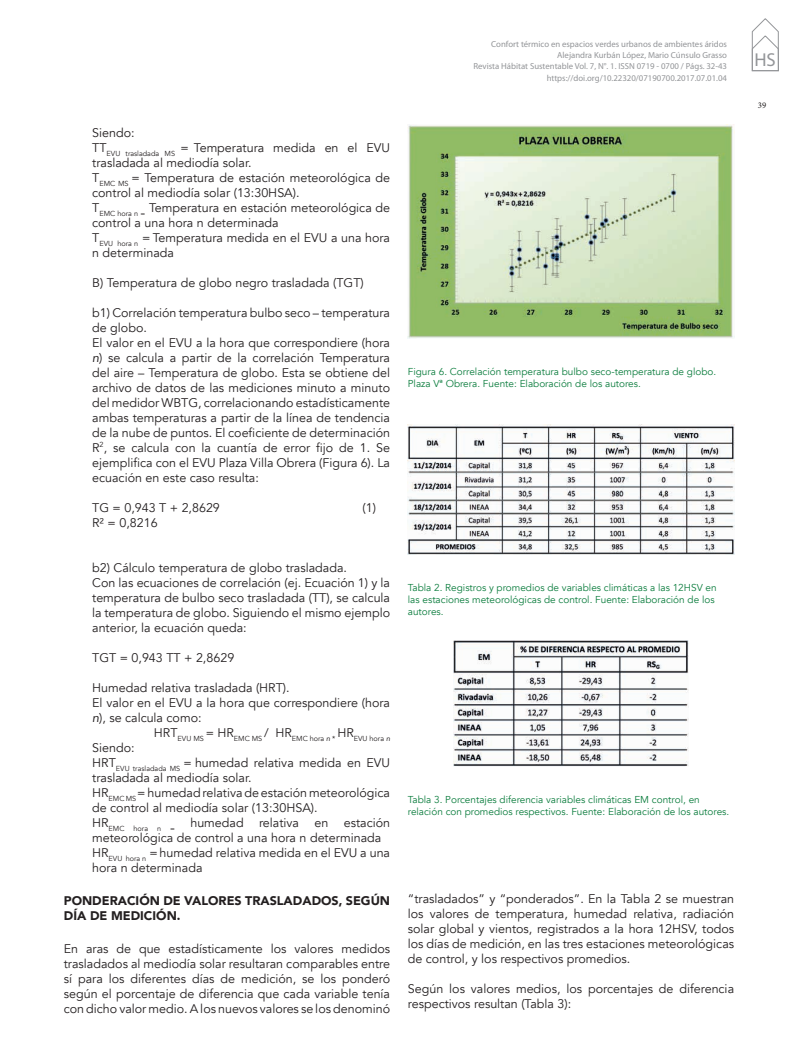
<style>
.page{position:relative;width:798px;height:1063px;background:#fff}
.page>*{position:absolute;margin:0;border:0;box-sizing:border-box;transform-origin:0 0}
.t1{font:18.75px "Myriad Pro";color:#939598}
.t2{font:12.5px/15px "Avenir";color:#231f20}
.t3{font:900 12.5px/15px "Avenir";color:#231f20}
.t4{font:10px/12px "Avenir";color:#0c7d3e}
.t5{font:8.75px/11.2px "Myriad Pro";color:#939598;text-align:right}
.t6{font:8.75px "Minion Pro";color:#231f20}
.t7{font:7.25px "Avenir";color:#231f20}
.s1{font-style:italic}
</style>
<div class="page">
<svg style="left:751px;top:18px;width:27px;height:53px"></svg>
<img style="left:407px;top:124px;width:326px;height:214px">
<img style="left:407px;top:424px;width:326px;height:130px">
<img style="left:454px;top:641px;width:233px;height:125px">
<p class="t2" style="left:92px;top:125px;width:299px">Siendo:<br>TT<sub>EVU</sub> <sub>trasladada</sub> <sub>MS</sub> = Temperatura medida en el EVU trasladada al mediodía solar.<br>T<sub>EMC</sub> <sub>MS</sub> = Temperatura de estación meteorológica de control al mediodía solar (13:30HSA).<br>T<sub>EMC</sub> <sub>hora</sub> <sub>n</sub> <sub>=</sub> Temperatura en estación meteorológica de control a una hora n determinada<br>T<sub>EVU</sub> <sub>hora</sub> <sub>n</sub> = Temperatura medida en el EVU a una hora n determinada</p>
<p class="t2" style="left:92px;top:275px;width:273px">B) Temperatura de globo negro trasladada (TGT)</p>
<p class="t2" style="left:92px;top:305px;width:299px">b1) Correlación temperatura bulbo seco – temperatura de globo.<br>El valor en el EVU a la hora que correspondiere (hora <span class="s1">n</span>) se calcula a partir de la correlación Temperatura del aire – Temperatura de globo. Esta se obtiene del archivo de datos de las mediciones minuto a minuto del medidor WBTG, correlacionando estadísticamente ambas temperaturas a partir de la línea de tendencia de la nube de puntos. El coeficiente de determinación R<sup>2</sup>, se calcula con la cuantía de error fijo de 1. Se ejemplifica con el EVU Plaza Villa Obrera (Figura 6). La ecuación en este caso resulta:</p>
<p class="t2" style="left:92px;top:500px;width:129px">TG = 0,943 T + 2,8629</p>
<p class="t2" style="left:362px;top:500px;width:15px">(1)</p>
<p class="t2" style="left:92px;top:515px;width:67px">R² = 0,8216</p>
<p class="t2" style="left:92px;top:560px;width:299px">b2) Cálculo temperatura de globo trasladada.<br>Con las ecuaciones de correlación (ej. Ecuación 1) y la temperatura de bulbo seco trasladada (TT), se calcula la temperatura de globo. Siguiendo el mismo ejemplo anterior, la ecuación queda:</p>
<p class="t2" style="left:92px;top:650px;width:143px">TGT = 0,943 TT + 2,8629</p>
<p class="t2" style="left:92px;top:680px;width:299px">Humedad relativa trasladada (HRT).<br>El valor en el EVU a la hora que correspondiere (hora <span class="s1">n</span>), se calcula como:</p>
<p class="t7" style="left:154px;top:734px;width:237px"><sup>HRT</sup>EVU MS <sup>=</sup> <sup>HR</sup>EMC MS <sup>/</sup> <sup>HR</sup>EMC hora <span class="s1">n</span> * <sup>HR</sup>EVU hora <span class="s1">n</span></p>
<p class="t2" style="left:92px;top:740px;width:299px">Siendo:<br>HRT<sub>EVU</sub> <sub>trasladada</sub> <sub>MS</sub> = humedad relativa medida en EVU trasladada al mediodía solar.<br>HR<sub>EMC</sub> <sub>MS</sub> = humedad relativa de estación meteorológica de control al mediodía solar (13:30HSA).<br>HR<sub>EMC</sub> <sub>hora</sub> <sub>n</sub> <sub>=</sub> humedad relativa en estación meteorológica de control a una hora n determinada HR<sub>EVU</sub> <sub>hora</sub> <sub>n</sub> =humedad relativa medida en el EVU a una hora n determinada</p>
<p class="t3" style="left:64px;top:892px;width:327px">PONDERACIÓN DE VALORES TRASLADADOS, SEGÚN<br>DÍA DE MEDICIÓN.</p>
<p class="t2" style="left:64px;top:941px;width:327px;text-align:justify">En aras de que estadísticamente los valores medidos trasladados al mediodía solar resultaran comparables entre sí para los diferentes días de medición, se los ponderó según el porcentaje de diferencia que cada variable tenía con dicho valor medio. A los nuevos valores se los denominó</p>
<p class="t5" style="left:473px;top:38px;width:255px">Confort térmico en espacios verdes urbanos de ambientes áridos Alejandra Kurbán López, Mario Cúnsulo Grasso<br>Revista Hábitat Sustentable Vol. 7, N°. 1. ISSN 0719 - 0700 / Págs. 32-43 https://doi.org/10.22320/07190700.2017.07.01.04</p>
<p class="t4" style="left:407px;top:365px;width:310px">Figura 6. Correlación temperatura bulbo seco-temperatura de globo.<br>Plaza Vª Obrera. Fuente: Elaboración de los autores.</p>
<p class="t4" style="left:407px;top:581px;width:310px">Tabla 2. Registros y promedios de variables climáticas a las 12HSV en las estaciones meteorológicas de control. Fuente: Elaboración de los autores.</p>
<p class="t4" style="left:407px;top:794px;width:323px">Tabla 3. Porcentajes diferencia variables climáticas EM control, en relación con promedios respectivos. Fuente: Elaboración de los autores.</p>
<p class="t2" style="left:407px;top:891px;width:327px;text-align:justify">“trasladados” y “ponderados”. En la Tabla 2 se muestran los valores de temperatura, humedad relativa, radiación solar global y vientos, registrados a la hora 12HSV, todos los días de medición, en las tres estaciones meteorológicas de control, y los respectivos promedios.</p>
<p class="t2" style="left:407px;top:981px;width:327px">Según los valores medios, los porcentajes de diferencia respectivos resultan (Tabla 3):</p>
<h1 class="t1" style="left:754px;top:48px;width:23px">HS</h1>
<p class="t6" style="left:757px;top:99px;width:10px">39</p>
</div>
